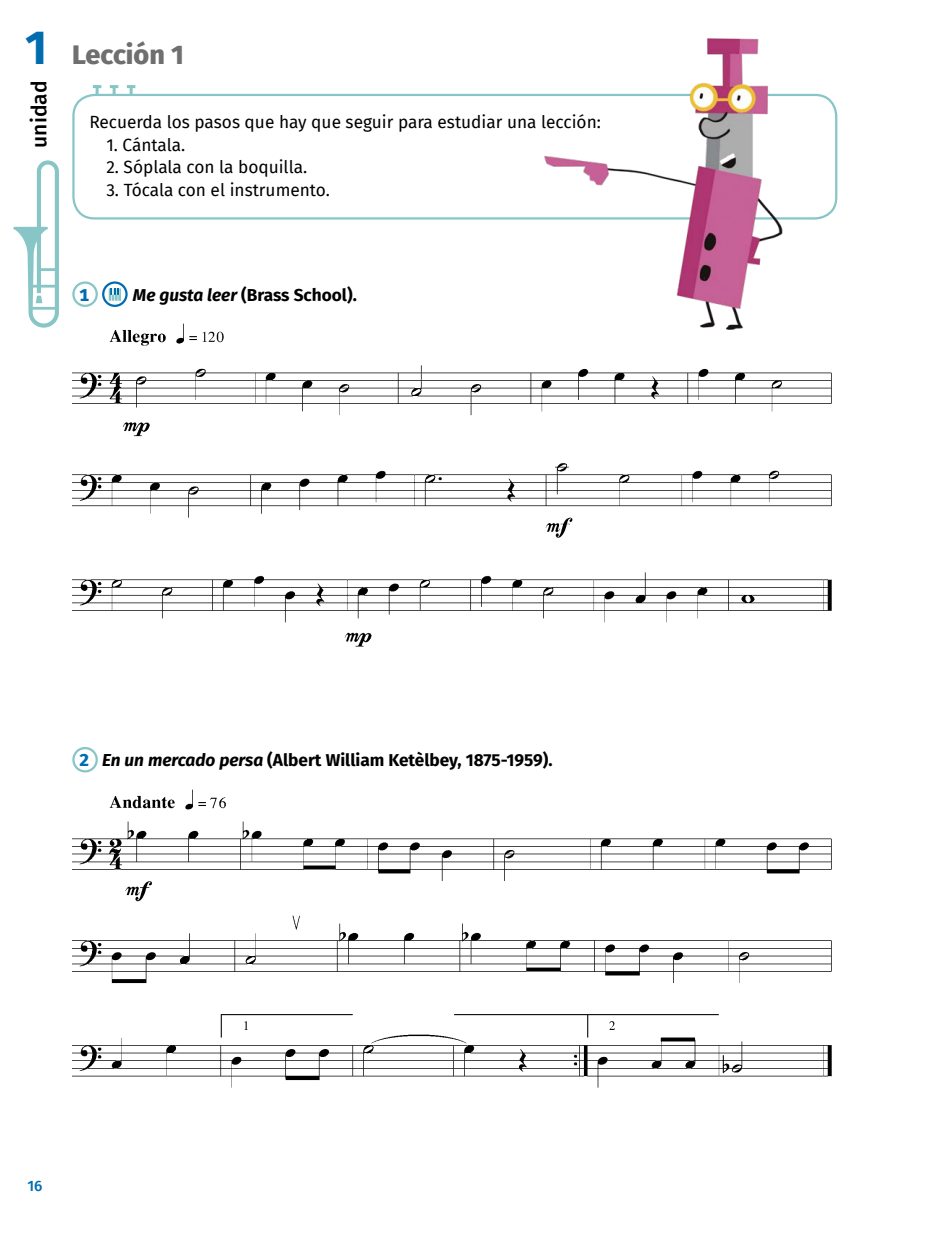
<style>
.page{position:relative;width:936px;height:1234px;background:#fff}
.page>*{position:absolute;margin:0;border:0;box-sizing:border-box;transform-origin:0 0}
.t1{font:700 48px "Fira Sans";color:#006cb0}
.t2{font:800 27px "Fira Sans";color:#706f6f}
.t3{font:500 21px "Fira Sans";color:#000}
.t4{font:17.25px "Fira Sans";color:#000}
.t5{font:700 17.25px "Fira Sans";color:#000}
.t6{font:800 17.25px "Fira Sans";color:#006cb0}
.t7{font:500 15px "Fira Sans";color:#006cb0}
.s1{font-style:italic}
</style>
<div class="page">
<svg style="left:13px;top:160px;width:46px;height:167px"></svg>
<svg style="left:127px;top:85px;width:8px;height:9px"></svg>
<svg style="left:110px;top:85px;width:8px;height:9px"></svg>
<svg style="left:93px;top:85px;width:8px;height:9px"></svg>
<div style="left:72px;top:94px;width:765px;height:125px;border:2px solid #87c5c6;border-radius:21px"></div>
<div style="left:72px;top:281px;width:26px;height:26px;border:2px solid #87c5c6;border-radius:50%"></div>
<img style="left:72px;top:301px;width:760px;height:346px">
<img style="left:72px;top:767px;width:760px;height:321px">
<svg style="left:73px;top:748px;width:24px;height:23px"></svg>
<div style="left:72px;top:746px;width:26px;height:26px;border:2px solid #87c5c6;border-radius:50%"></div>
<svg style="left:103px;top:282px;width:23px;height:24px"></svg>
<div style="left:102px;top:281px;width:26px;height:26px;border:2px solid #006cb0;border-radius:50%"></div>
<svg style="left:109px;top:287px;width:12px;height:13px"></svg>
<img style="left:531px;top:38px;width:298px;height:291px">
<h1 class="t1" style="left:25px;top:7px;width:24px">1</h1>
<p class="t3" style="left:22px;top:148px;width:68px;rotate:-90deg">unidad</p>
<h2 class="t2" style="left:72px;top:31px;width:113px">Lección 1</h2>
<p class="t4" style="left:89px;top:109px;width:513px">Recuerda los pasos que hay que seguir para estudiar una lección:</p>
<p class="t4" style="left:106px;top:131px;width:80px">1. Cántala.</p>
<p class="t4" style="left:106px;top:154px;width:202px">2. Sóplala con la boquilla.</p>
<p class="t4" style="left:106px;top:176px;width:225px">3. Tócala con el instrumento.</p>
<p class="t6" style="left:79px;top:280px;width:11px">1</p>
<p class="t5" style="left:133px;top:280px;width:225px"><span class="s1">Me gusta leer</span> (Brass School).</p>
<p class="t6" style="left:79px;top:745px;width:11px">2</p>
<p class="t5" style="left:102px;top:745px;width:452px"><span class="s1">En un mercado persa</span> (Albert William Ketèlbey, 1875-1959).</p>
<p class="t7" style="left:28px;top:1173px;width:16px">16</p>
</div>
